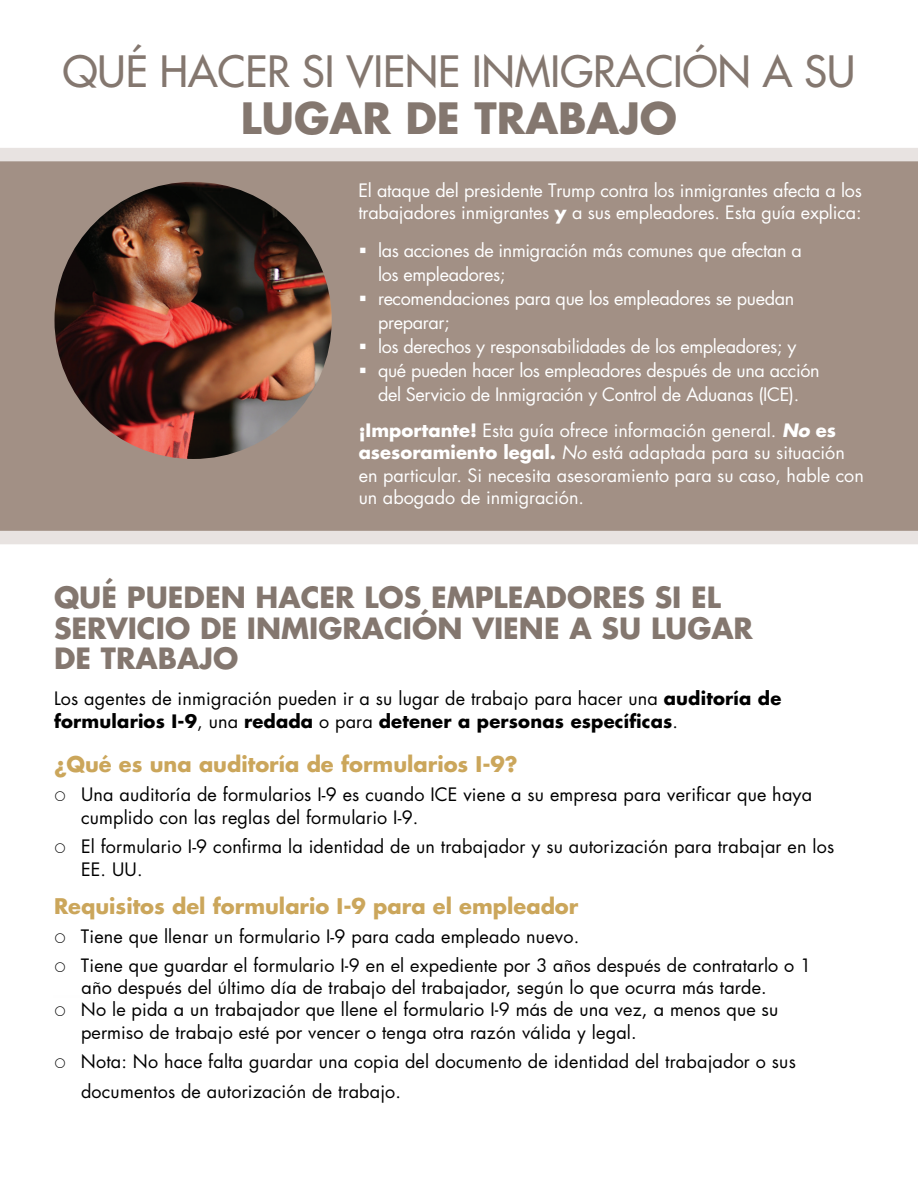
<style>
.page{position:relative;width:918px;height:1188px;background:#fff}
.page>*{position:absolute;margin:0;border:0;box-sizing:border-box;transform-origin:0 0}
.t1{font:42px/46.5px "Futura";color:#84776f;text-align:center}
.Headers{font:700 28.5px/30.8px "Futura";color:#84776f}
.Subheaders{font:700 21px "Futura";color:#cba65b}
.Body_Text{font:18px/22.5px "Futura";letter-spacing:.01em;color:#000}
.t2{font:18px/22.5px "Futura";letter-spacing:-.015em;color:#fff}
.s1{font-weight:700}
.s2{font-weight:700;font-style:italic}
.s3{font-style:italic}
.s4{color:#fefefe}
</style>
<div class="page">
<svg style="left:0;top:148px;width:918px;height:396px;background:#a7968c"></svg>
<img style="left:55px;top:182px;width:277px;height:277px;border-radius:139px">
<p class="t1" style="left:63px;top:48px;width:794px">QUÉ HACER SI VIENE INMIGRACIÓN A SU<br><span class="s1">LUGAR DE TRABAJO</span></p>
<p class="t2" style="left:358px;top:179px;width:505px">El ataque del presidente Trump contra los inmigrantes afecta a los trabajadores inmigrantes <span class="s1">y</span> a sus empleadores. Esta guía explica:</p>
<p class="t2" style="left:378px;top:238px;width:425px;line-height:24px;text-indent:-19px">▪ las acciones de inmigración más comunes que afectan a los empleadores;</p>
<p class="t2" style="left:378px;top:286px;width:418px;line-height:24px;text-indent:-19px">▪ recomendaciones para que los empleadores se puedan preparar;</p>
<p class="t2" style="left:359px;top:335px;width:439px">▪ los derechos y responsabilidades de los empleadores; y</p>
<p class="t2" style="left:359px;top:358px;width:463px;line-height:24px;text-align:center">▪ qué pueden hacer los empleadores después de una acción del Servicio de Inmigración y Control de Aduanas (ICE).</p>
<p class="t2" style="left:359px;top:419px;width:507px"><span class="s1">¡Importante!</span> Esta guía ofrece información general. <span class="s2">No</span> <span class="s1">es asesoramiento legal.</span> <span class="s3">No</span> está adaptada para su situación en particular. Si necesita asesoramiento para su caso, hable con un abogado de inmigración.</p>
<p class="Headers" style="left:54px;top:581px;width:700px">QUÉ PUEDEN HACER LOS EMPLEADORES SI EL<br>SERVICIO DE INMIGRACIÓN VIENE A SU LUGAR<br>DE TRABAJO</p>
<p class="Body_Text" style="left:54px;top:687px;width:729px">Los agentes de inmigración pueden ir a su lugar de trabajo para hacer una <span class="s1">auditoría de formularios I-9</span>, una <span class="s1">redada</span> o para <span class="s1">detener a personas específicas</span>.</p>
<p class="Subheaders" style="left:54px;top:750px;width:465px">¿Qué es una auditoría de formularios I-9?</p>
<p class="Body_Text" style="left:81px;top:783px;width:733px">Una auditoría de formularios I-9 es cuando ICE viene a su empresa para verificar que haya cumplido con las reglas del formulario I-9.</p>
<p class="Body_Text" style="left:81px;top:835px;width:755px">El formulario I-9 confirma la identidad de un trabajador y su autorización para trabajar en los<br>EE. UU.</p>
<p class="Subheaders" style="left:54px;top:891px;width:526px">Requisitos del formulario I-9 para el empleador</p>
<p class="Body_Text" style="left:81px;top:922px;width:732px;line-height:28.3px">Tiene que llenar un formulario I-9 para cada empleado nuevo.<br>Tiene que guardar el formulario I-9 en el expediente por 3 años después de contratarlo o 1</p>
<p class="Body_Text" style="left:81px;top:976px;width:699px;text-indent:-27px"><span class="s4">___</span>año después del último día de trabajo del trabajador, según lo que ocurra más tarde.<br>No le pida a un trabajador que llene el formulario I-9 más de una vez, a menos que su permiso de trabajo esté por vencer o tenga otra razón válida y legal.</p>
<p class="Body_Text" style="left:81px;top:1047px;width:717px;line-height:29.4px">Nota: No hace falta guardar una copia del documento de identidad del trabajador o sus documentos de autorización de trabajo.</p>
</div>
